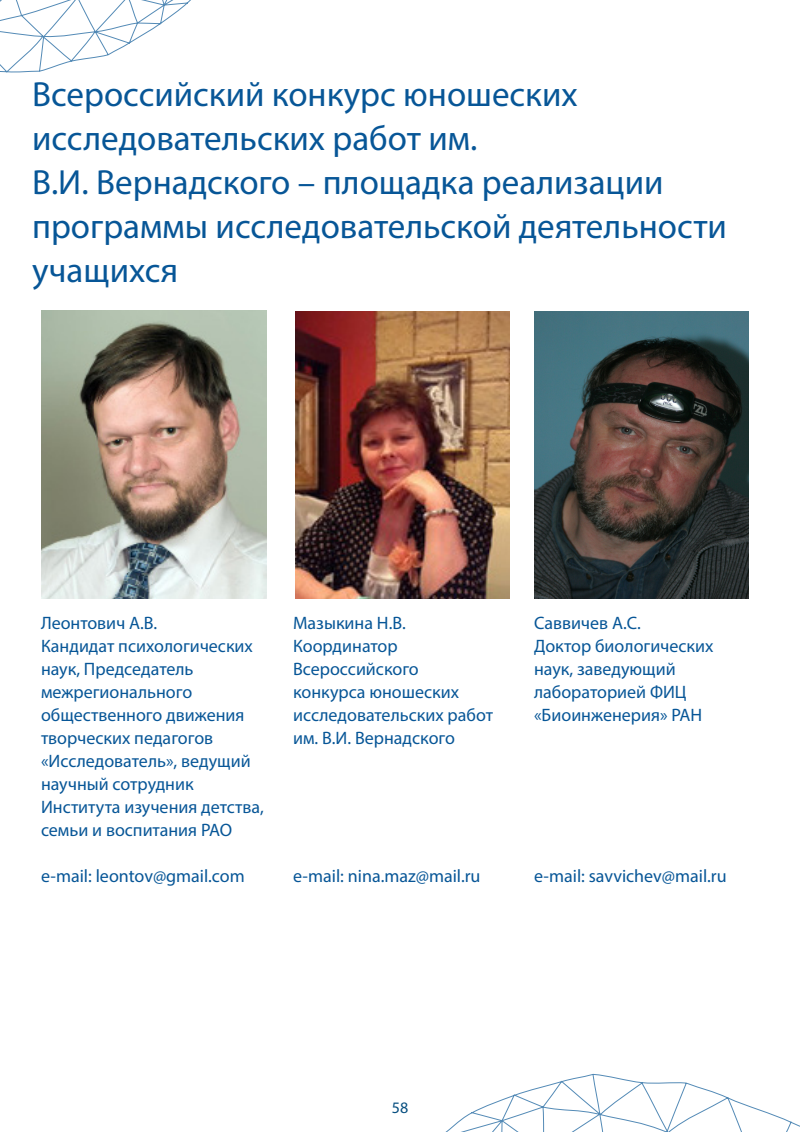
<style>
.page{position:relative;width:800px;height:1132px;background:#fff}
.page>*{position:absolute;margin:0;border:0;box-sizing:border-box;transform-origin:0 0}
.Глава_2{font:35px/44px "Myriad Pro";color:#075697}
.Для_имени_и_данных{font:18px/23px "Myriad Pro";color:#075697}
.t1{font:16px "Myriad Pro";color:#064e7f}
</style>
<div class="page">
<svg style="left:447px;top:1073px;width:353px;height:58px"></svg>
<svg style="left:0;top:0;width:191px;height:73px"></svg>
<img style="left:41px;top:310px;width:226px;height:288px">
<img style="left:296px;top:311px;width:214px;height:287px">
<img style="left:534px;top:311px;width:214px;height:287px">
<p class="Глава_2" style="left:32px;top:72px;width:547px">Всероссийский конкурс юношеских</p>
<p class="Глава_2" style="left:32px;top:116px;width:447px">исследовательских работ им.</p>
<p class="Глава_2" style="left:32px;top:160px;width:633px">В.И. Вернадского – площадка реализации</p>
<p class="Глава_2" style="left:32px;top:204px;width:696px">программы исследовательской деятельности учащихся</p>
<p class="Для_имени_и_данных" style="left:41px;top:610px;width:118px">Леонтович А.В.</p>
<p class="Для_имени_и_данных" style="left:41px;top:633px;width:224px">Кандидат психологических наук, Председатель межрегионального общественного движения творческих педагогов «Исследователь», ведущий научный сотрудник<br>Института изучения детства, семьи и воспитания РАО</p>
<p class="Для_имени_и_данных" style="left:41px;top:863px;width:205px">e-mail: leontov@gmail.com</p>
<p class="Для_имени_и_данных" style="left:293px;top:610px;width:114px">Мазыкина Н.В.</p>
<p class="Для_имени_и_данных" style="left:293px;top:633px;width:202px">Координатор<br>Всероссийского конкурса юношеских исследовательских работ им. В.И. Вернадского</p>
<p class="Для_имени_и_данных" style="left:293px;top:863px;width:189px">e-mail: nina.maz@mail.ru</p>
<p class="Для_имени_и_данных" style="left:534px;top:610px;width:108px">Саввичев А.С.</p>
<p class="Для_имени_и_данных" style="left:534px;top:633px;width:181px">Доктор биологических наук, заведующий лабораторией ФИЦ «Биоинженерия» РАН</p>
<p class="Для_имени_и_данных" style="left:534px;top:863px;width:194px">e-mail: savvichev@mail.ru</p>
<p class="t1" style="left:392px;top:1097px;width:18px">58</p>
</div>
